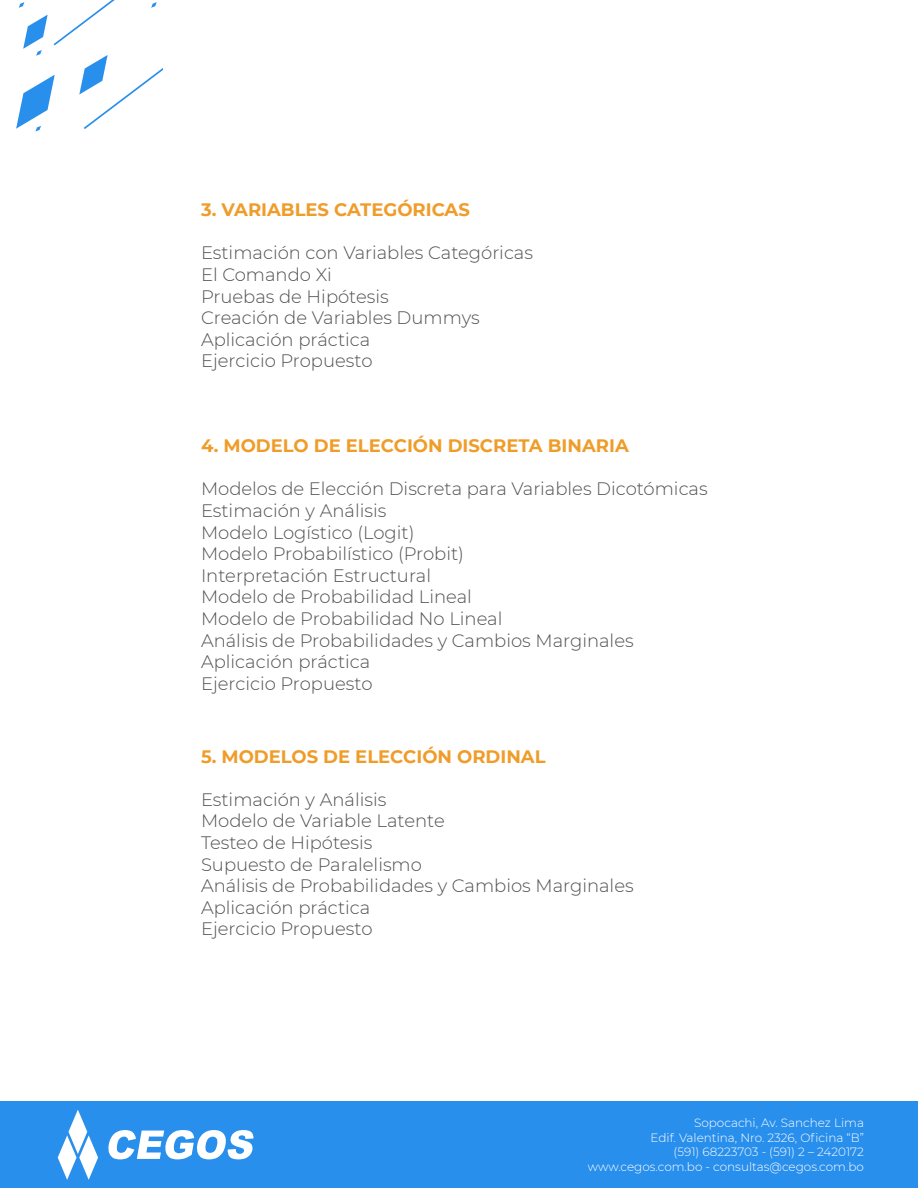
<style>
.page{position:relative;width:918px;height:1188px;background:#fff}
.page>*{position:absolute;margin:0;border:0;box-sizing:border-box;transform-origin:0 0}
.t1{font:300 18px "Montserrat";color:#505052}
.t2{font:700 18px "Montserrat";color:#ef9c29}
.t3{font:300 12px "Montserrat";color:#fff}
</style>
<div class="page">
<svg style="left:16px;top:0;width:147px;height:132px"></svg>
<div style="left:0;top:1101px;width:918px;height:87px;background:#298fed"></div>
<svg style="left:58px;top:1110px;width:40px;height:70px"></svg>
<svg style="left:108px;top:1130px;width:146px;height:29px"></svg>
<p class="t2" style="left:201px;top:197px;width:270px">3. VARIABLES CATEGÓRICAS</p>
<p class="t1" style="left:201px;top:241px;width:334px">Estimación con Variables Categóricas</p>
<p class="t1" style="left:201px;top:262px;width:132px">El Comando Xi</p>
<p class="t1" style="left:201px;top:284px;width:189px">Pruebas de Hipótesis</p>
<p class="t1" style="left:201px;top:306px;width:280px">Creación de Variables Dummys</p>
<p class="t1" style="left:201px;top:327px;width:171px">Aplicación práctica</p>
<p class="t1" style="left:201px;top:349px;width:173px">Ejercicio Propuesto</p>
<p class="t2" style="left:201px;top:433px;width:429px">4. MODELO DE ELECCIÓN DISCRETA BINARIA</p>
<p class="t1" style="left:201px;top:477px;width:508px">Modelos de Elección Discreta para Variables Dicotómicas</p>
<p class="t1" style="left:201px;top:498px;width:187px">Estimación y Análisis</p>
<p class="t1" style="left:201px;top:520px;width:215px">Modelo Logístico (Logit)</p>
<p class="t1" style="left:201px;top:542px;width:265px">Modelo Probabilístico (Probit)</p>
<p class="t1" style="left:201px;top:563px;width:232px">Interpretación Estructural</p>
<p class="t1" style="left:201px;top:585px;width:272px">Modelo de Probabilidad Lineal</p>
<p class="t1" style="left:201px;top:606px;width:303px">Modelo de Probabilidad No Lineal</p>
<p class="t1" style="left:201px;top:628px;width:434px">Análisis de Probabilidades y Cambios Marginales</p>
<p class="t1" style="left:201px;top:650px;width:171px">Aplicación práctica</p>
<p class="t1" style="left:201px;top:671px;width:173px">Ejercicio Propuesto</p>
<p class="t2" style="left:201px;top:743px;width:346px">5. MODELOS DE ELECCIÓN ORDINAL</p>
<p class="t1" style="left:201px;top:787px;width:187px">Estimación y Análisis</p>
<p class="t1" style="left:201px;top:809px;width:245px">Modelo de Variable Latente</p>
<p class="t1" style="left:201px;top:830px;width:173px">Testeo de Hipótesis</p>
<p class="t1" style="left:201px;top:852px;width:222px">Supuesto de Paralelismo</p>
<p class="t1" style="left:201px;top:873px;width:434px">Análisis de Probabilidades y Cambios Marginales</p>
<p class="t1" style="left:201px;top:895px;width:171px">Aplicación práctica</p>
<p class="t1" style="left:201px;top:917px;width:173px">Ejercicio Propuesto</p>
<p class="t3" style="left:694px;top:1115px;width:171px">Sopocachi, Av. Sanchez Lima</p>
<p class="t3" style="left:651px;top:1129px;width:215px">Edif. Valentina, Nro. 2326, Oficina “B”</p>
<p class="t3" style="left:674px;top:1144px;width:192px">(591) 68223703 - (591) 2 – 2420172</p>
<p class="t3" style="left:588px;top:1158px;width:278px">www.cegos.com.bo - consultas@cegos.com.bo</p>
</div>
